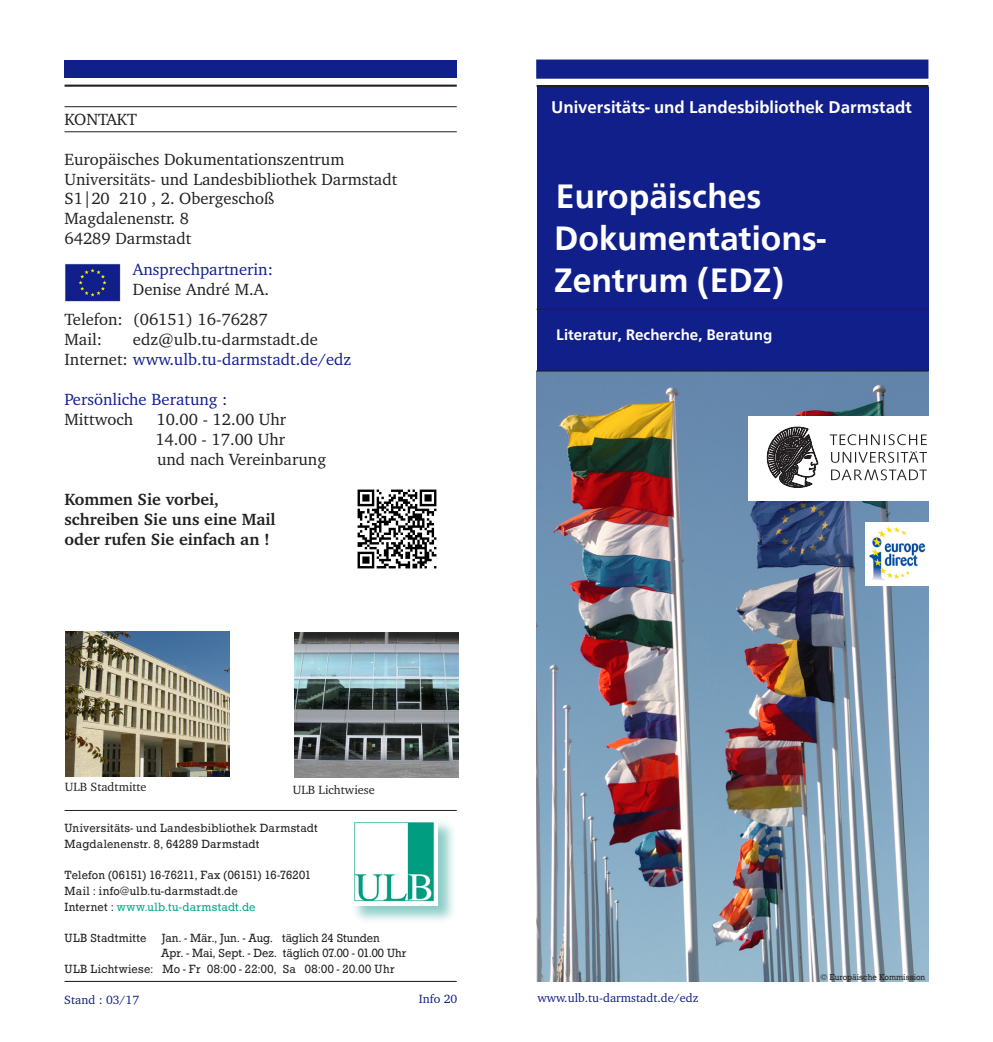
<style>
.page{position:relative;width:993px;height:1042px;background:#fff}
.page>*{position:absolute;margin:0;border:0;box-sizing:border-box;transform-origin:0 0}
.t1{font:500 35px "Front Page";color:#fff}
.t2{font:500 17.5px "Front Page";color:#fff}
.t3{font:16.62px/19.9px "Charter";color:#231f20}
.t4{font:16.62px "Charter";color:#111f8a}
.t5{font:700 16.62px/19.9px "Charter";color:#231f20}
.t6{font:500 15.75px "Front Page";color:#fff}
.t7{font:12.25px "Stafford";letter-spacing:.015em;color:#231f20}
.t8{font:12.25px "Charter";color:#111f8a}
.t9{font:12.25px "Stafford";letter-spacing:-.005em;color:#231f20}
.t10{font:12.25px "Stafford";letter-spacing:.025em;color:#00a78e}
.t11{font:12.25px "Charter";color:#231f20}
.t12{font:8.75px "Stafford";color:#231f20}
.s1{color:#231f20}
</style>
<div class="page">
<img style="left:536px;top:371px;width:392px;height:611px">
<div style="left:536px;top:87px;width:392px;height:284px;background:#111f8a"></div>
<div style="left:536px;top:60px;width:392px;height:19px;background:#111f8a;border:2px solid #111f8a"></div>
<hr style="left:536px;top:85px;width:392px;height:2px;background:#231f20">
<div style="left:748px;top:416px;width:216px;height:84px;background:#fff"></div>
<svg style="left:766px;top:426px;width:51px;height:62px"></svg>
<svg style="left:829px;top:434px;width:97px;height:46px"></svg>
<hr style="left:536px;top:309px;width:392px;height:1px;background:#231f20">
<hr style="left:536px;top:370px;width:392px;height:1px;background:#231f20">
<hr style="left:64px;top:981px;width:392px;height:1px;background:#231f20">
<div style="left:64px;top:60px;width:392px;height:17px;background:#111f8a"></div>
<hr style="left:64px;top:85px;width:392px;height:2px;background:#231f20">
<hr style="left:64px;top:810px;width:392px;height:1px;background:#231f20">
<hr style="left:64px;top:106px;width:392px;height:1px;background:#231f20">
<hr style="left:64px;top:131px;width:392px;height:1px;background:#231f20">
<img style="left:865px;top:523px;width:63px;height:62px">
<img style="left:65px;top:264px;width:55px;height:37px">
<div style="left:350px;top:819px;width:107px;height:106px;background:#009182;opacity:.45"></div>
<img style="left:350px;top:819px;width:87px;height:86px">
<img style="left:294px;top:633px;width:164px;height:144px">
<img style="left:65px;top:631px;width:164px;height:145px">
<img style="left:357px;top:489px;width:80px;height:80px">
<p class="t3" style="left:64px;top:108px;width:74px">KONTAKT</p>
<p class="t3" style="left:64px;top:149px;width:281px">Europäisches Dokumentationszentrum</p>
<p class="t3" style="left:64px;top:168px;width:334px">Universitäts- und Landesbibliothek Darmstadt</p>
<p class="t3" style="left:64px;top:188px;width:211px">S1|20 210 , 2. Obergeschoß</p>
<p class="t3" style="left:64px;top:208px;width:126px">Magdalenenstr. 8</p>
<p class="t3" style="left:64px;top:228px;width:128px">64289 Darmstadt</p>
<p class="t4" style="left:133px;top:259px;width:142px">Ansprechpartnerin:</p>
<p class="t3" style="left:133px;top:279px;width:138px">Denise André M.A.</p>
<p class="t3" style="left:64px;top:309px;width:204px">Telefon: (06151) 16-76287<br>Mail:</p>
<p class="t3" style="left:133px;top:329px;width:186px">edz@ulb.tu-darmstadt.de</p>
<p class="t4" style="left:64px;top:349px;width:288px"><span class="s1">Internet:</span> www.ulb.tu-darmstadt.de/edz</p>
<p class="t4" style="left:64px;top:389px;width:164px">Persönliche Beratung :</p>
<p class="t3" style="left:64px;top:409px;width:70px">Mittwoch</p>
<p class="t3" style="left:156px;top:409px;width:131px">10.00 - 12.00 Uhr</p>
<p class="t3" style="left:155px;top:429px;width:131px">14.00 - 17.00 Uhr</p>
<p class="t3" style="left:157px;top:449px;width:170px">und nach Vereinbarung</p>
<p class="t5" style="left:64px;top:489px;width:212px">Kommen Sie vorbei, schreiben Sie uns eine Mail oder rufen Sie einfach an !</p>
<p class="t11" style="left:65px;top:779px;width:83px">ULB Stadtmitte</p>
<p class="t11" style="left:293px;top:782px;width:83px">ULB Lichtwiese</p>
<p class="t7" style="left:64px;top:821px;width:254px">Universitäts- und Landesbibliothek Darmstadt</p>
<p class="t7" style="left:64px;top:837px;width:196px">Magdalenenstr. 8, 64289 Darmstadt</p>
<p class="t9" style="left:64px;top:868px;width:248px">Telefon (06151) 16-76211, Fax (06151) 16-76201</p>
<p class="t7" style="left:64px;top:884px;width:175px">Mail : info@ulb.tu-darmstadt.de</p>
<p class="t10" style="left:64px;top:900px;width:192px"><span class="s1">Internet :</span> www.ulb.tu-darmstadt.de</p>
<p class="t7" style="left:64px;top:931px;width:83px">ULB Stadtmitte</p>
<p class="t7" style="left:162px;top:931px;width:219px">Jan. - Mär., Jun. - Aug. täglich 24 Stunden</p>
<p class="t7" style="left:161px;top:946px;width:246px">Apr. - Mai, Sept. - Dez. täglich 07.00 - 01.00 Uhr</p>
<p class="t7" style="left:64px;top:962px;width:331px">ULB Lichtwiese: Mo - Fr 08:00 - 22:00, Sa 08:00 - 20.00 Uhr</p>
<p class="t2" style="left:551px;top:95px;width:362px">Universitäts- und Landesbibliothek Darmstadt</p>
<p class="t1" style="left:555px;top:171px;width:207px">Europäisches</p>
<p class="t1" style="left:554px;top:213px;width:273px">Dokumentations-</p>
<p class="t1" style="left:554px;top:255px;width:231px">Zentrum (EDZ)</p>
<p class="t6" style="left:556px;top:324px;width:217px">Literatur, Recherche, Beratung</p>
<p class="t12" style="left:820px;top:972px;width:106px">© Europäische Kommission</p>
<p class="t8" style="left:64px;top:992px;width:76px">Stand : 03/17</p>
<p class="t8" style="left:418px;top:991px;width:40px">Info 20</p>
<p class="t8" style="left:537px;top:990px;width:162px">www.ulb.tu-darmstadt.de/edz</p>
</div>
